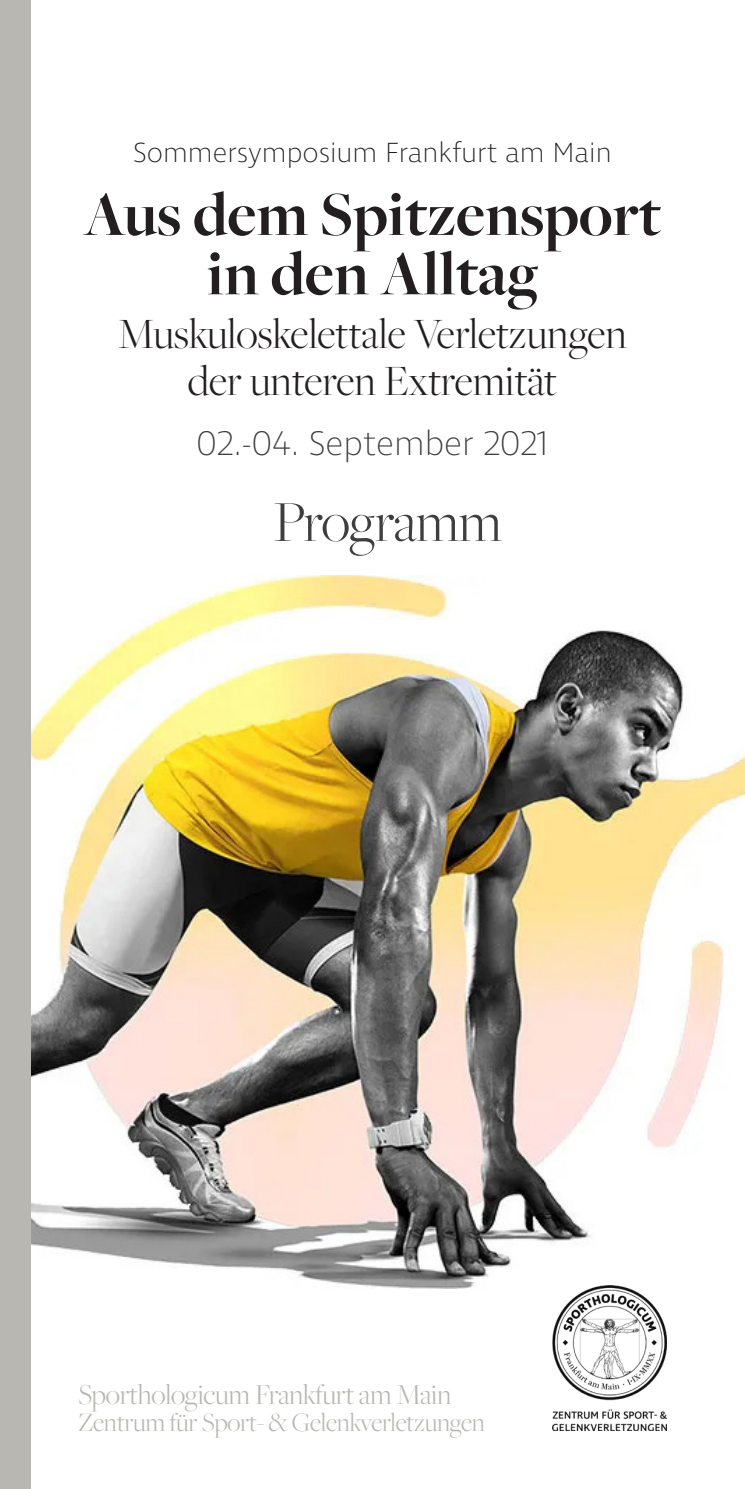
<style>
.page{position:relative;width:745px;height:1489px;background:#fff}
.page>*{position:absolute;margin:0;border:0;box-sizing:border-box;transform-origin:0 0}
.t1{font:700 65px/59.2px "Freight Big Pro";color:#231f20;text-align:center}
.t2{font:300 60px "Freight Big Pro";letter-spacing:-.01em;color:#3e3e3f}
.t3{font:300 45px/47px "Freight Big Pro";color:#231f20;text-align:center}
.t4{font:200 35px "Ingra";color:#3e3e3f}
.t5{font:300 30px "Freight Big Pro";letter-spacing:-.01em;color:#b8b7b2}
.t6{font:200 28.25px "Ingra";color:#231f20}
.t7{font:300 27.5px "Freight Big Pro";letter-spacing:-.01em;color:#b8b7b2}
</style>
<div class="page">
<img style="left:31px;top:576px;width:713px;height:712px">
<div style="left:0;top:0;width:31px;height:1488px;background:#b8b7b2"></div>
<img style="left:552px;top:1285px;width:114px;height:144px">
<p class="t6" style="left:133px;top:135px;width:479px">Sommersymposium Frankfurt am Main</p>
<p class="t1" style="left:84px;top:183px;width:578px">Aus dem Spitzensport in den Alltag</p>
<p class="t3" style="left:118px;top:309px;width:510px">Muskuloskelettale Verletzungen der unteren Extremität</p>
<p class="t4" style="left:196px;top:421px;width:353px">02.-04. September 2021</p>
<p class="t2" style="left:274px;top:483px;width:229px">Programm</p>
<p class="t5" style="left:78px;top:1374px;width:374px">Sporthologicum Frankfurt am Main</p>
<p class="t7" style="left:78px;top:1404px;width:408px">Zentrum für Sport- &amp; Gelenkverletzungen</p>
</div>
